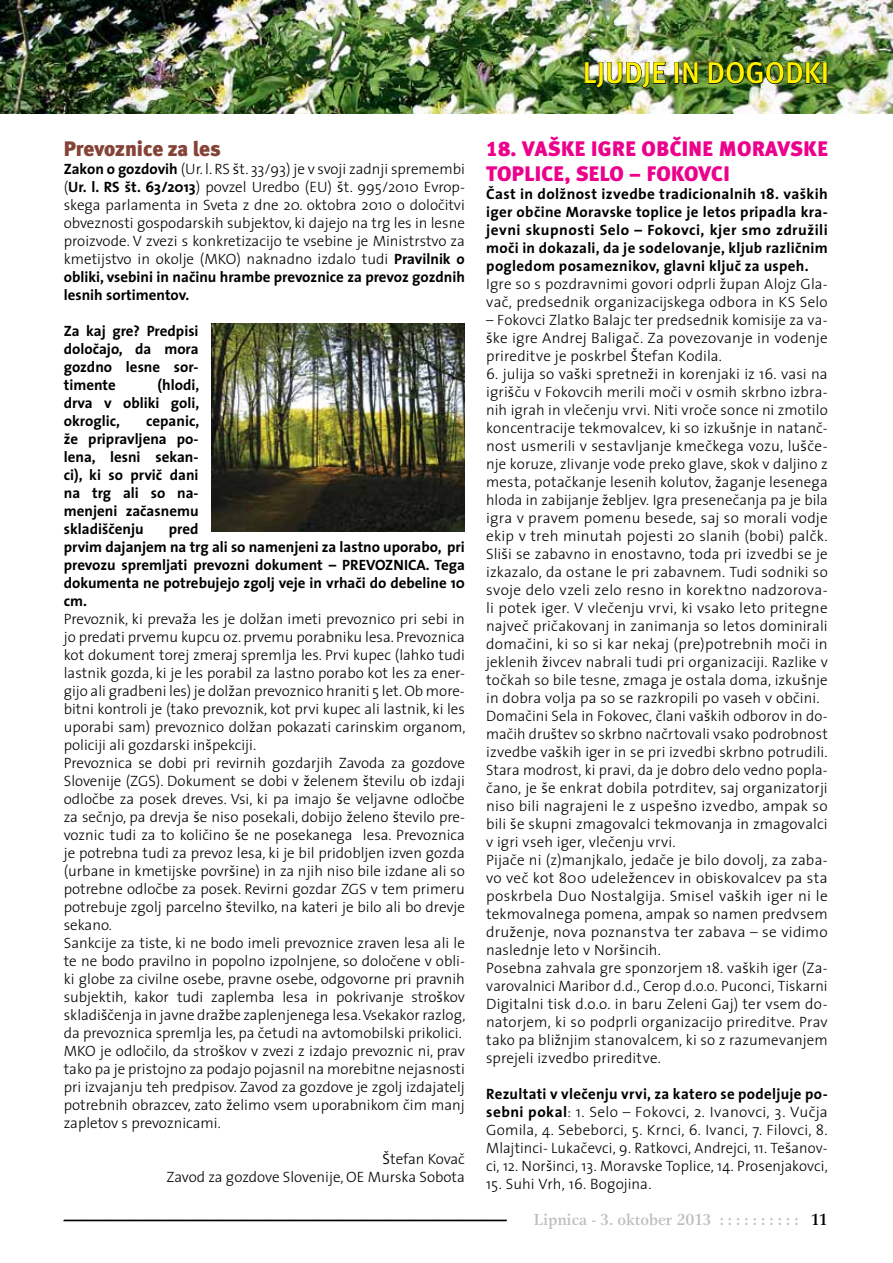
<style>
.page{position:relative;width:893px;height:1263px;background:#fff}
.page>*{position:absolute;margin:0;border:0;box-sizing:border-box;transform-origin:0 0}
.t1{font:30px "Meta Medium CE";color:#fff200}
.t2{font:21px/25.2px "Meta Black CELF";letter-spacing:.02em;color:#ec008c}
.t3{font:21px "Meta Black CELF";letter-spacing:-.005em;color:#854337}
.t4{font:500 16.5px "Gamma Itc TEE";color:#bcbec0}
.t5{font:300 15px/18px "The Sans OT";color:#000;text-align:justify}
.t6{font:700 15px/18px "The Sans OT";color:#000;text-align:justify}
.s1{font-weight:700}
.s2{color:#000}
</style>
<div class="page">
<img style="left:0;top:0;width:893px;height:114px">
<img style="left:584px;top:62px;width:82px;height:27px">
<div style="left:675px;top:62px;width:4px;height:22px;border:1px solid #000"></div>
<svg style="left:683px;top:0;width:15px;height:84px"></svg>
<img style="left:708px;top:61px;width:114px;height:23px">
<div style="left:823px;top:62px;width:4px;height:22px;border:1px solid #000"></div>
<svg style="left:63px;top:1219px;width:444px;height:2px"></svg>
<img style="left:211px;top:323px;width:254px;height:209px">
<h2 class="t3" style="left:64px;top:136px;width:158px">Prevoznice za les</h2>
<p class="t5" style="left:64px;top:159px;width:403px"><span class="s1">Zakon o gozdovih</span> (Ur. l. RS št. 33/93) je v svoji zadnji spremembi (<span class="s1">Ur. l. RS št. 63/2013</span>) povzel Uredbo (EU) št. 995/2010 Evrop&shy;skega parlamenta in Sveta z dne 20. oktobra 2010 o določitvi obveznosti gospodarskih subjektov, ki dajejo na trg les in lesne proizvode. V zvezi s konkretizacijo te vsebine je Ministrstvo za kmetijstvo in okolje (MKO) naknadno izdalo tudi <span class="s1">Pravilnik o obliki, vsebini in načinu hrambe prevoznice za prevoz gozdnih lesnih sortimentov.</span></p>
<p class="t6" style="left:64px;top:321px;width:136px">Za kaj gre? Predpisi določajo, da mora gozdno lesne sor&shy;timente</p>
<p class="t6" style="left:64px;top:375px;width:137px;text-indent:94px">(hlodi, drva v obliki goli, okroglic,</p>
<p class="t6" style="left:64px;top:411px;width:137px;text-indent:82px">cepanic, že pripravljena po&shy;lena, lesni sekan&shy;ci), ki so prvič dani na trg ali so na&shy;menjeni začasnemu skladiščenju</p>
<p class="t6" style="left:64px;top:519px;width:403px;text-align:left;text-indent:105px">pred<br>prvim dajanjem na trg ali so namenjeni za lastno uporabo, pri prevozu spremljati prevozni dokument – PREVOZNICA. Tega dokumenta ne potrebujejo zgolj veje in vrhači do debeline 10 cm.</p>
<p class="t5" style="left:64px;top:609px;width:403px;text-align:left">Prevoznik, ki prevaža les je dolžan imeti prevoznico pri sebi in jo predati prvemu kupcu oz. prvemu porabniku lesa. Prevoznica kot dokument torej zmeraj spremlja les. Prvi kupec (lahko tudi lastnik gozda, ki je les porabil za lastno porabo kot les za ener&shy;gijo ali gradbeni les) je dolžan prevoznico hraniti 5 let. Ob more&shy;bitni kontroli je (tako prevoznik, kot prvi kupec ali lastnik, ki les uporabi sam) prevoznico dolžan pokazati carinskim organom, policiji ali gozdarski inšpekciji.<br>Prevoznica se dobi pri revirnih gozdarjih Zavoda za gozdove Slovenije (ZGS). Dokument se dobi v želenem številu ob izdaji odločbe za posek dreves. Vsi, ki pa imajo še veljavne odločbe za sečnjo, pa drevja še niso posekali, dobijo želeno število pre&shy;voznic tudi za to količino še ne posekanega lesa. Prevoznica je potrebna tudi za prevoz lesa, ki je bil pridobljen izven gozda (urbane in kmetijske površine) in za njih niso bile izdane ali so potrebne odločbe za posek. Revirni gozdar ZGS v tem primeru potrebuje zgolj parcelno številko, na kateri je bilo ali bo drevje sekano.<br>Sankcije za tiste, ki ne bodo imeli prevoznice zraven lesa ali le te ne bodo pravilno in popolno izpolnjene, so določene v obli&shy;ki globe za civilne osebe, pravne osebe, odgovorne pri pravnih subjektih, kakor tudi zaplemba lesa in pokrivanje stroškov skladiščenja in javne dražbe zaplenjenega lesa. Vsekakor razlog, da prevoznica spremlja les, pa četudi na avtomobilski prikolici.<br>MKO je odločilo, da stroškov v zvezi z izdajo prevoznic ni, prav tako pa je pristojno za podajo pojasnil na morebitne nejasnosti pri izvajanju teh predpisov. Zavod za gozdove je zgolj izdajatelj potrebnih obrazcev, zato želimo vsem uporabnikom čim manj zapletov s prevoznicami.</p>
<p class="t5" style="left:166px;top:1149px;width:300px;text-align:right">Štefan Kovač<br>Zavod za gozdove Slovenije, OE Murska Sobota</p>
<h1 class="t1" style="left:583px;top:54px;width:248px">LJUDJE IN DOGODKI</h1>
<h2 class="t2" style="left:486px;top:135px;width:343px">18. VAŠKE IGRE OBČINE MORAVSKE<br>TOPLICE, SELO – FOKOVCI</h2>
<p class="t6" style="left:486px;top:184px;width:343px">Čast in dolžnost izvedbe tradicionalnih 18. vaških iger občine Moravske toplice je letos pripadla kra&shy;jevni skupnosti Selo – Fokovci, kjer smo združili moči in dokazali, da je sodelovanje, kljub različnim pogledom posameznikov, glavni ključ za uspeh.</p>
<p class="t5" style="left:486px;top:274px;width:343px">Igre so s pozdravnimi govori odprli župan Alojz Gla&shy;vač, predsednik organizacijskega odbora in KS Selo</p>
<p class="t5" style="left:486px;top:310px;width:343px">– Fokovci Zlatko Balajc ter predsednik komisije za va&shy;ške igre Andrej Baligač. Za povezovanje in vodenje prireditve je poskrbel Štefan Kodila.</p>
<p class="t5" style="left:486px;top:364px;width:343px;text-align:left">6. julija so vaški spretneži in korenjaki iz 16. vasi na igrišču v Fokovcih merili moči v osmih skrbno izbra&shy;nih igrah in vlečenju vrvi. Niti vroče sonce ni zmotilo koncentracije tekmovalcev, ki so izkušnje in natanč&shy;nost usmerili v sestavljanje kmečkega vozu, lušče&shy;nje koruze, zlivanje vode preko glave, skok v daljino z mesta, potačkanje lesenih kolutov, žaganje lesenega hloda in zabijanje žebljev. Igra presenečanja pa je bila igra v pravem pomenu besede, saj so morali vodje ekip v treh minutah pojesti 20 slanih (bobi) palčk.<br>Sliši se zabavno in enostavno, toda pri izvedbi se je izkazalo, da ostane le pri zabavnem. Tudi sodniki so svoje delo vzeli zelo resno in korektno nadzorova&shy;li potek iger. V vlečenju vrvi, ki vsako leto pritegne največ pričakovanj in zanimanja so letos dominirali domačini, ki so si kar nekaj (pre)potrebnih moči in jeklenih živcev nabrali tudi pri organizaciji. Razlike v točkah so bile tesne, zmaga je ostala doma, izkušnje in dobra volja pa so se razkropili po vaseh v občini.<br>Domačini Sela in Fokovec, člani vaških odborov in do&shy;mačih društev so skrbno načrtovali vsako podrobnost izvedbe vaških iger in se pri izvedbi skrbno potrudili.<br>Stara modrost, ki pravi, da je dobro delo vedno popla&shy;čano, je še enkrat dobila potrditev, saj organizatorji niso bili nagrajeni le z uspešno izvedbo, ampak so bili še skupni zmagovalci tekmovanja in zmagovalci v igri vseh iger, vlečenju vrvi.<br>Pijače ni (z)manjkalo, jedače je bilo dovolj, za zaba&shy;vo več kot 800 udeležencev in obiskovalcev pa sta poskrbela Duo Nostalgija. Smisel vaških iger ni le tekmovalnega pomena, ampak so namen predvsem druženje, nova poznanstva ter zabava – se vidimo naslednje leto v Noršincih.<br>Posebna zahvala gre sponzorjem 18. vaških iger (Za&shy;varovalnici Maribor d.d., Cerop d.o.o. Puconci, Tiskarni Digitalni tisk d.o.o. in baru Zeleni Gaj) ter vsem do&shy;natorjem, ki so podprli organizacijo prireditve. Prav tako pa bližnjim stanovalcem, ki so z razumevanjem sprejeli izvedbo prireditve.</p>
<p class="t5" style="left:486px;top:1084px;width:343px"><span class="s1">Rezultati v vlečenju vrvi, za katero se podeljuje po&shy;sebni pokal</span>: 1. Selo – Fokovci, 2. Ivanovci, 3. Vučja Gomila, 4. Sebeborci, 5. Krnci, 6. Ivanci, 7. Filovci, 8.<br>Mlajtinci- Lukačevci, 9. Ratkovci, Andrejci, 11. Tešanov&shy;ci, 12. Noršinci, 13. Moravske Toplice, 14. Prosenjakovci,</p>
<p class="t5" style="left:486px;top:1174px;width:167px">15. Suhi Vrh, 16. Bogojina.</p>
<p class="t4" style="left:534px;top:1209px;width:295px">Lipnica - 3. oktober 2013 : : : : : : : : : : <span class="s2">11</span></p>
</div>
